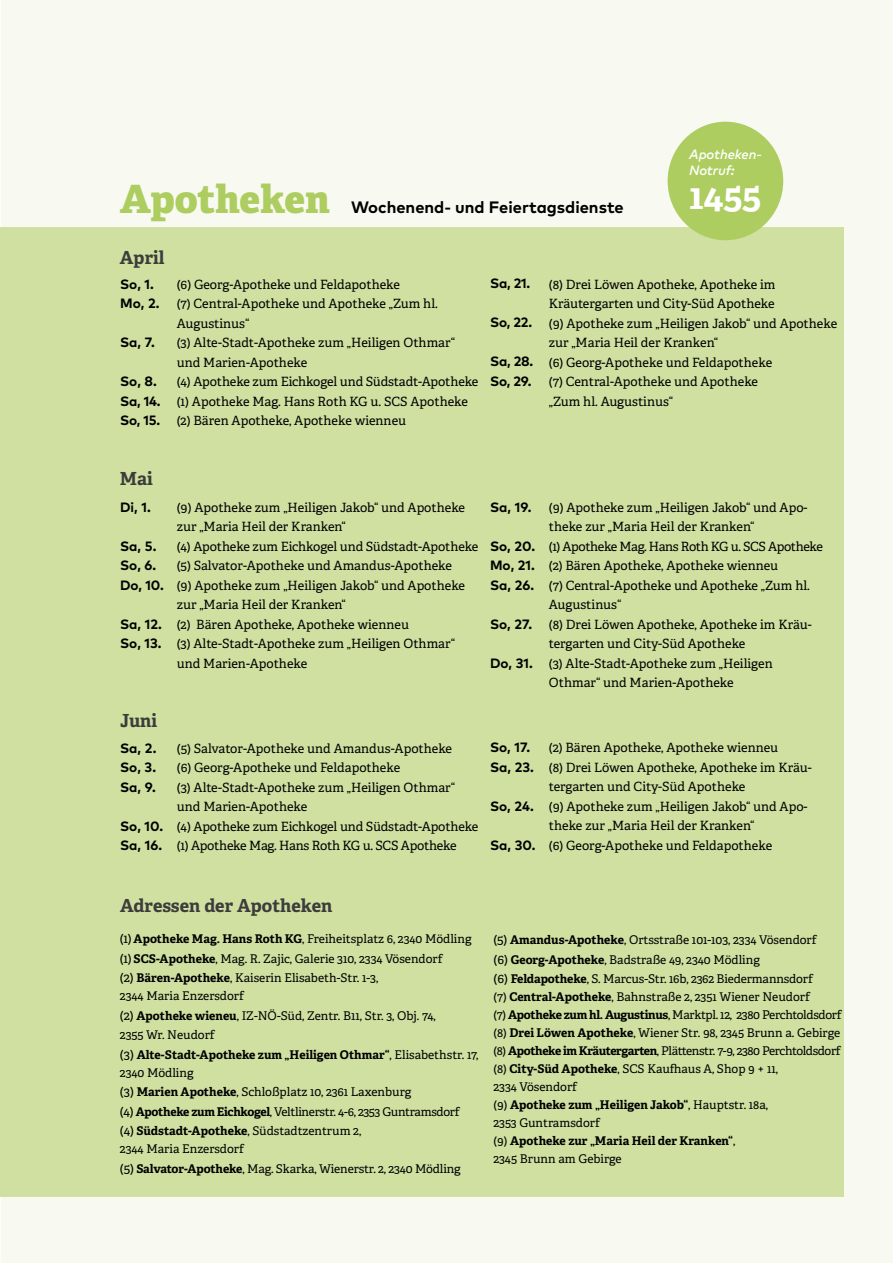
<style>
.page{position:relative;width:893px;height:1263px;background:#fff}
.page>*{position:absolute;margin:0;border:0;box-sizing:border-box;transform-origin:0 0}
.t1{font:800 39px "Adelle";color:#aecd60}
.t2{font:700 36px "Adelle";color:#fff}
.t3{font:700 18px "Adelle";color:#3c3c3b}
.t4{font:700 16.5px "Mark OT";color:#000}
.t5{font:700 13.5px/19.5px "Mark OT";color:#000}
.t6{font:italic 500 13.5px/16.5px "Mark OT";letter-spacing:-.005em;color:#fff}
.t7{font:12.75px/19.5px "Adelle";color:#000}
.t8{font:12px/19.5px "Adelle";letter-spacing:-.005em;color:#000}
.s1{font-size:12.75px}
.s2{font-weight:700}
</style>
<div class="page">
<div style="left:1px;top:0;width:892px;height:1263px;background:#f8faf2"></div>
<div style="left:0;top:227px;width:843px;height:970px;background:#cfe0a1"></div>
<div style="left:668px;top:122px;width:115px;height:118px;background:#aecd60;border-radius:50%"></div>
<h1 class="t1" style="left:120px;top:174px;width:211px">Apotheken</h1>
<p class="t4" style="left:351px;top:197px;width:274px">Wochenend- und Feiertagsdienste</p>
<p class="t6" style="left:689px;top:145px;width:74px">Apotheken-<br>Notruf:</p>
<h2 class="t2" style="left:689px;top:174px;width:74px">1455</h2>
<h3 class="t3" style="left:120px;top:247px;width:46px">April</h3>
<p class="t5" style="left:120px;top:274px;width:41px">So, 1.<br>Mo, 2.</p>
<p class="t5" style="left:120px;top:332px;width:36px">Sa, 7.</p>
<p class="t5" style="left:120px;top:371px;width:42px">So, 8.<br>Sa, 14.<br>So, 15.</p>
<p class="t5" style="left:490px;top:273px;width:42px">Sa, 21.</p>
<p class="t5" style="left:490px;top:312px;width:44px">So, 22.</p>
<p class="t5" style="left:490px;top:351px;width:45px">Sa, 28.<br>So, 29.</p>
<p class="t7" style="left:177px;top:275px;width:303px">(6) Georg-Apotheke und Feldapotheke<br>(7) Central-Apotheke und Apotheke „Zum hl.<br>Augustinus“<br>(3) Alte-Stadt-Apotheke zum „Heiligen Othmar“ und Marien-Apotheke<br>(4) Apotheke zum Eichkogel und Südstadt-Apotheke (1) Apotheke Mag. Hans Roth KG u. SCS Apotheke (2) Bären Apotheke, Apotheke wienneu</p>
<p class="t7" style="left:549px;top:275px;width:290px">(8) Drei Löwen Apotheke, Apotheke im Kräutergarten und City-Süd Apotheke<br>(9) Apotheke zum „Heiligen Jakob“ und Apotheke zur „Maria Heil der Kranken“<br>(6) Georg-Apotheke und Feldapotheke<br>(7) Central-Apotheke und Apotheke<br>„Zum hl. Augustinus“</p>
<h3 class="t3" style="left:120px;top:467px;width:35px">Mai</h3>
<p class="t5" style="left:120px;top:497px;width:32px">Di, 1.</p>
<p class="t5" style="left:120px;top:536px;width:45px">Sa, 5.<br>So, 6.<br>Do, 10.</p>
<p class="t5" style="left:120px;top:614px;width:43px">Sa, 12.<br>So, 13.</p>
<h3 class="t3" style="left:120px;top:709px;width:39px">Juni</h3>
<p class="t5" style="left:120px;top:738px;width:38px;text-align:justify">Sa, 2.<br>So, 3.<br>Sa, 9.</p>
<p class="t5" style="left:120px;top:816px;width:45px">So, 10.<br>Sa, 16.</p>
<p class="t7" style="left:177px;top:497px;width:303px">(9) Apotheke zum „Heiligen Jakob“ und Apotheke zur „Maria Heil der Kranken“<br>(4) Apotheke zum Eichkogel und Südstadt-Apotheke (5) Salvator-Apotheke und Amandus-Apotheke<br>(9) Apotheke zum „Heiligen Jakob“ und Apotheke zur „Maria Heil der Kranken“<br>(2) Bären Apotheke, Apotheke wienneu<br>(3) Alte-Stadt-Apotheke zum „Heiligen Othmar“ und Marien-Apotheke</p>
<p class="t7" style="left:549px;top:497px;width:276px">(9) Apotheke zum „Heiligen Jakob“ und Apo&shy;theke zur „Maria Heil der Kranken“<br>(1) Apotheke Mag. Hans Roth KG u. SCS Apotheke (2) Bären Apotheke, Apotheke wienneu<br>(7) Central-Apotheke und Apotheke „Zum hl.<br>Augustinus“<br>(8) Drei Löwen Apotheke, Apotheke im Kräu&shy;tergarten und City-Süd Apotheke<br>(3) Alte-Stadt-Apotheke zum „Heiligen Othmar“ und Marien-Apotheke</p>
<p class="t5" style="left:490px;top:497px;width:43px">Sa, 19.</p>
<p class="t5" style="left:490px;top:536px;width:47px;text-align:justify">So, 20.<br>Mo, 21.<br>Sa, 26.</p>
<p class="t5" style="left:490px;top:614px;width:44px">So, 27.</p>
<p class="t5" style="left:490px;top:653px;width:44px">Do, 31.</p>
<p class="t7" style="left:177px;top:739px;width:303px">(5) Salvator-Apotheke und Amandus-Apotheke<br>(6) Georg-Apotheke und Feldapotheke<br>(3) Alte-Stadt-Apotheke zum „Heiligen Othmar“ und Marien-Apotheke<br>(4) Apotheke zum Eichkogel und Südstadt-Apotheke (1) Apotheke Mag. Hans Roth KG u. SCS Apotheke</p>
<p class="t7" style="left:549px;top:738px;width:264px">(2) Bären Apotheke, Apotheke wienneu<br>(8) Drei Löwen Apotheke, Apotheke im Kräu&shy;tergarten und City-Süd Apotheke<br>(9) Apotheke zum „Heiligen Jakob“ und Apo&shy;theke zur „Maria Heil der Kranken“<br>(6) Georg-Apotheke und Feldapotheke</p>
<p class="t5" style="left:490px;top:737px;width:45px">So, 17.<br>Sa, 23.</p>
<p class="t5" style="left:490px;top:796px;width:45px">So, 24.</p>
<p class="t5" style="left:490px;top:835px;width:47px">Sa, 30.</p>
<h3 class="t3" style="left:120px;top:894px;width:214px">Adressen der Apotheken</h3>
<p class="t8" style="left:120px;top:929px;width:353px"><span class="s1">(1)</span> <span class="s2">Apotheke Mag. Hans Roth KG</span>, Freiheitsplatz 6, 2340 Mödling <span class="s1">(1)</span> <span class="s2">SCS-Apotheke</span>, Mag. R. Zajic, Galerie 310, 2334 Vösendorf<br><span class="s1">(2)</span> <span class="s2">Bären-Apotheke</span>, Kaiserin Elisabeth-Str. 1-3,</p>
<p class="t8" style="left:120px;top:986px;width:360px">2344 Maria Enzersdorf<br><span class="s1">(2)</span> <span class="s2">Apotheke wieneu</span>, IZ-NÖ-Süd, Zentr. B11, Str. 3, Obj. 74,<br>2355 Wr. Neudorf<br><span class="s1">(3)</span> <span class="s2">Alte-Stadt-Apotheke zum „Heiligen Othmar“</span>, Elisabethstr. 17,</p>
<p class="t8" style="left:120px;top:1063px;width:341px">2340 Mödling<br><span class="s1">(3)</span> <span class="s2">Marien Apotheke</span>, Schloßplatz 10, 2361 Laxenburg<br><span class="s1">(4)</span> <span class="s2">Apotheke zum Eichkogel</span>, Veltlinerstr. 4-6, 2353 Guntramsdorf <span class="s1">(4)</span> <span class="s2">Südstadt-Apotheke</span>, Südstadtzentrum 2,</p>
<p class="t8" style="left:120px;top:1139px;width:342px">2344 Maria Enzersdorf<br><span class="s1">(5)</span> <span class="s2">Salvator-Apotheke</span>, Mag. Skarka, Wienerstr. 2, 2340 Mödling</p>
<p class="t8" style="left:493px;top:930px;width:325px"><span class="s1">(5)</span> <span class="s2">Amandus-Apotheke</span>, Ortsstraße 101-103, 2334 Vösendorf <span class="s1">(6)</span> <span class="s2">Georg-Apotheke</span>, Badstraße 49, 2340 Mödling<br><span class="s1">(6)</span> <span class="s2">Feldapotheke</span>, S. Marcus-Str. 16b, 2362 Biedermannsdorf</p>
<p class="t8" style="left:493px;top:988px;width:350px;line-height:18px">(7) <span class="s2">Central-Apotheke</span>, Bahnstraße 2, 2351 Wiener Neudorf<br>(7) <span class="s2">Apotheke zum hl. Augustinus</span>, Marktpl. 12, 2380 Perchtoldsdorf (8) <span class="s2">Drei Löwen Apotheke</span>, Wiener Str. 98, 2345 Brunn a. Gebirge (8) <span class="s2">Apotheke im Kräutergarten</span>, Plättenstr. 7-9, 2380 Perchtoldsdorf (8) <span class="s2">City-Süd Apotheke</span>, SCS Kaufhaus A, Shop 9 + 11,<br>2334 Vösendorf<br>(9) <span class="s2">Apotheke zum „Heiligen Jakob“</span>, Hauptstr. 18a,<br>2353 Guntramsdorf<br>(9) <span class="s2">Apotheke zur „Maria Heil der Kranken“</span>,<br>2345 Brunn am Gebirge</p>
</div>
